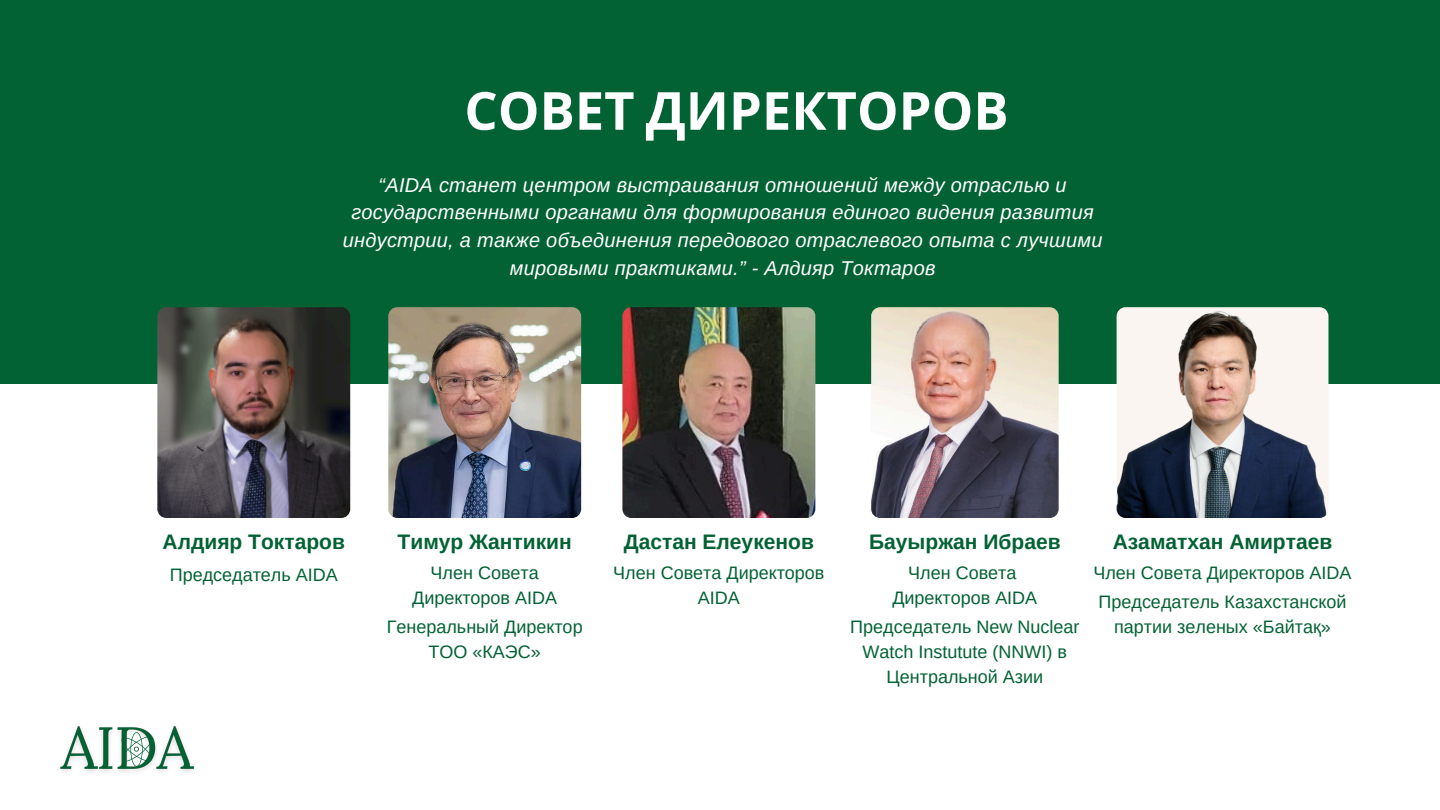
<style>
.page{position:relative;width:1440px;height:810px;background:#fff}
.page>*{position:absolute;margin:0;border:0;box-sizing:border-box;transform-origin:0 0}
.t1{font:700 52.5px "Noto Sans";color:#fff}
.t2{font:700 21px "Arimo";color:#036234}
.t3{font:italic 20px/27.8px "Arimo";letter-spacing:.015em;color:#fff;text-align:center}
.t4{font:18px/25px "Arimo";color:#036234;text-align:center}
</style>
<div class="page">
<div style="left:0;top:0;width:1440px;height:384px;background:#036234"></div>
<img style="left:157px;top:307px;width:193px;height:211px;border-radius:9px">
<img style="left:388px;top:307px;width:193px;height:211px;border-radius:9px">
<img style="left:622px;top:307px;width:193px;height:211px;border-radius:9px">
<img style="left:871px;top:307px;width:188px;height:211px;border-radius:9px">
<img style="left:1117px;top:307px;width:211px;height:211px">
<img style="left:60px;top:726px;width:134px;height:46px">
<svg style="left:121px;top:732px;width:31px;height:35px"></svg>
<p class="t1" style="left:464px;top:74px;width:546px">СОВЕТ ДИРЕКТОРОВ</p>
<h3 class="t3" style="left:343px;top:171px;width:761px">“AIDA станет центром выстраивания отношений между отраслью и государственными органами для формирования единого видения развития индустрии, а также объединения передового отраслевого опыта с лучшими мировыми практиками.” - Алдияр Токтаров</h3>
<p class="t2" style="left:163px;top:530px;width:184px">Алдияр Токтаров</p>
<p class="t4" style="left:170px;top:563px;width:170px">Председатель AIDA</p>
<h3 class="t2" style="left:398px;top:530px;width:176px">Тимур Жантикин</h3>
<p class="t4" style="left:412px;top:560px;width:146px">Член Совета<br>Директоров AIDA</p>
<p class="t4" style="left:387px;top:614px;width:197px">Генеральный Директор<br>ТОО «КАЭС»</p>
<h3 class="t2" style="left:624px;top:530px;width:192px">Дастан Елеукенов</h3>
<p class="t4" style="left:613px;top:560px;width:213px">Член Совета Директоров<br>AIDA</p>
<p class="t2" style="left:869px;top:530px;width:193px">Бауыржан Ибраев</p>
<h3 class="t4" style="left:908px;top:560px;width:110px">Член Совета</h3>
<p class="t4" style="left:892px;top:585px;width:146px">Директоров AIDA</p>
<h3 class="t4" style="left:850px;top:614px;width:231px">Председатель New Nuclear<br>Watch Instutute (NNWI) в<br>Центральной Азии</h3>
<p class="t2" style="left:1113px;top:530px;width:221px">Азаматхан Амиртаев</p>
<p class="t4" style="left:1093px;top:560px;width:260px">Член Совета Директоров AIDA</p>
<p class="t4" style="left:1099px;top:589px;width:249px">Председатель Казахстанской партии зеленых «Байтақ»</p>
</div>
